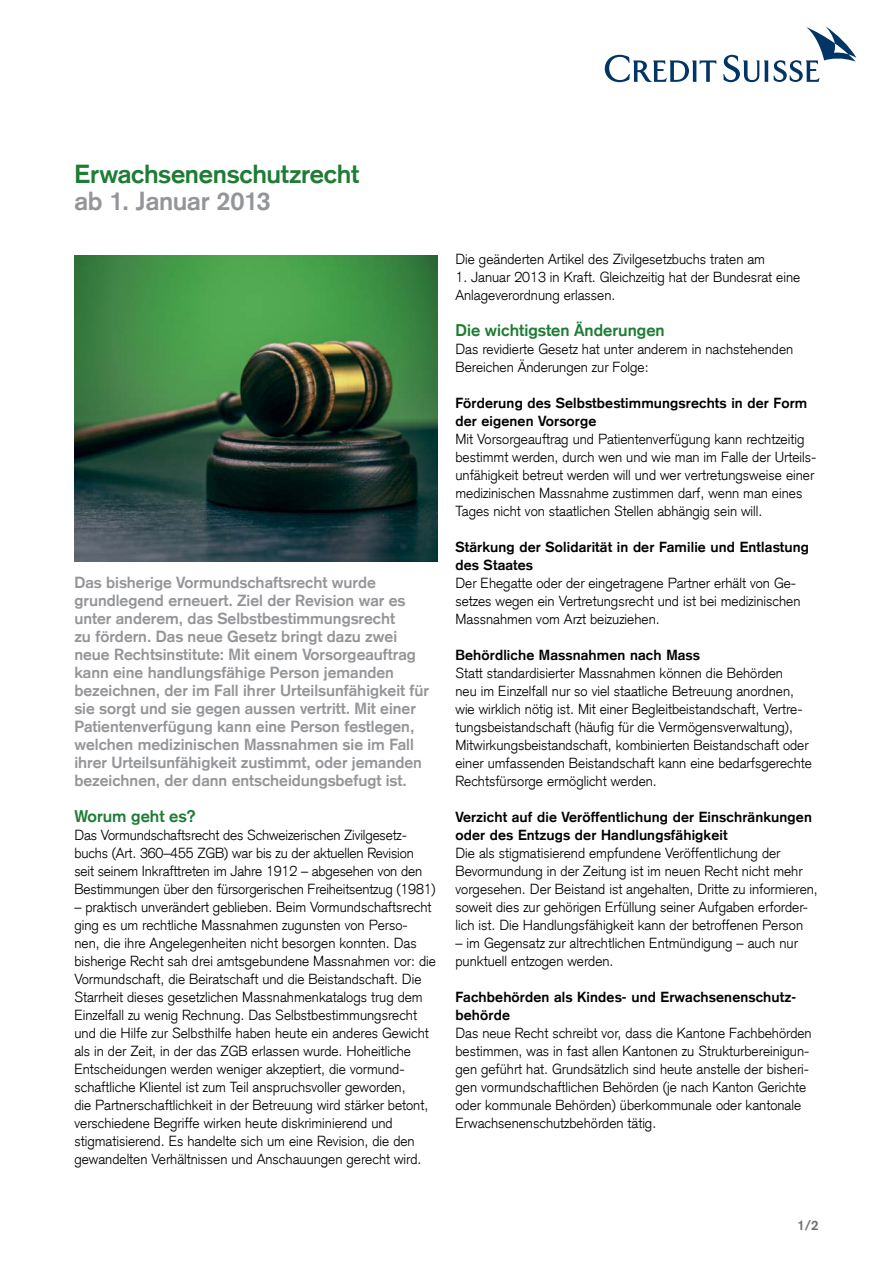
<style>
.page{position:relative;width:893px;height:1263px;background:#fff}
.page>*{position:absolute;margin:0;border:0;box-sizing:border-box;transform-origin:0 0}
.t1{font:700 25.5px "Credit Suisse Type";letter-spacing:-.01em;color:#1f7c34}
.t2{font:700 25.5px "Credit Suisse Type";letter-spacing:-.01em;color:#939598}
.t3{font:700 16.5px "Credit Suisse Type";color:#1f7c34}
.t4{font:700 15.75px/18px "Credit Suisse Type";color:#939598}
.t5{font:300 14.25px/18px "Credit Suisse Type";color:#000}
.t6{font:700 14.25px/18px "Credit Suisse Type";letter-spacing:.01em;color:#000}
.t7{font:700 13.5px "Credit Suisse Type";color:#6d6e71}
</style>
<div class="page">
<svg style="left:605px;top:26px;width:251px;height:56px"></svg>
<img style="left:74px;top:255px;width:363px;height:306px">
<p class="t1" style="left:74px;top:159px;width:286px">Erwachsenenschutzrecht</p>
<h2 class="t2" style="left:74px;top:186px;width:198px">ab 1. Januar 2013</h2>
<h5 class="t4" style="left:74px;top:574px;width:356px">Das bisherige Vormundschaftsrecht wurde grundlegend erneuert. Ziel der Revision war es unter anderem, das Selbstbestimmungsrecht<br>zu fördern. Das neue Gesetz bringt dazu zwei neue Rechtsinstitute: Mit einem Vorsorgeauftrag kann eine handlungsfähige Person jemanden bezeichnen, der im Fall ihrer Urteilsunfähigkeit für sie sorgt und sie gegen aussen vertritt. Mit einer Patientenverfügung kann eine Person festlegen, welchen medizinischen Massnahmen sie im Fall ihrer Urteilsunfähigkeit zustimmt, oder jemanden bezeichnen, der dann entscheidungsbefugt ist.</h5>
<p class="t3" style="left:74px;top:806px;width:123px">Worum geht es?</p>
<p class="t5" style="left:74px;top:826px;width:363px">Das Vormundschaftsrecht des Schweizerischen Zivilgesetz&shy;buchs (Art. 360–455 ZGB) war bis zu der aktuellen Revision seit seinem Inkrafttreten im Jahre 1912 – abgesehen von den Bestimmungen über den fürsorgerischen Freiheitsentzug (1981)</p>
<p class="t5" style="left:74px;top:898px;width:363px">– praktisch unverändert geblieben. Beim Vormundschaftsrecht ging es um rechtliche Massnahmen zugunsten von Perso&shy;nen, die ihre Angelegenheiten nicht besorgen konnten. Das bisherige Recht sah drei amtsgebundene Massnahmen vor: die Vormundschaft, die Beiratschaft und die Beistandschaft. Die Starrheit dieses gesetzlichen Massnahmenkatalogs trug dem Einzelfall zu wenig Rechnung. Das Selbstbestimmungsrecht und die Hilfe zur Selbsthilfe haben heute ein anderes Gewicht als in der Zeit, in der das ZGB erlassen wurde. Hoheitliche Entscheidungen werden weniger akzeptiert, die vormund&shy;schaftliche Klientel ist zum Teil anspruchsvoller geworden,</p>
<p class="t5" style="left:74px;top:1096px;width:355px">die Partnerschaftlichkeit in der Betreuung wird stärker betont,</p>
<p class="t5" style="left:74px;top:1114px;width:320px">verschiedene Begriffe wirken heute diskriminierend und</p>
<p class="t5" style="left:74px;top:1132px;width:342px">stigmatisierend. Es handelte sich um eine Revision, die den</p>
<p class="t5" style="left:74px;top:1150px;width:349px">gewandelten Verhältnissen und Anschauungen gerecht wird.</p>
<p class="t5" style="left:455px;top:250px;width:311px">Die geänderten Artikel des Zivilgesetzbuchs traten am</p>
<p class="t5" style="left:455px;top:268px;width:346px">1. Januar 2013 in Kraft. Gleichzeitig hat der Bundesrat eine<br>Anlageverordnung erlassen.</p>
<h4 class="t3" style="left:455px;top:320px;width:211px">Die wichtigsten Änderungen</h4>
<p class="t5" style="left:455px;top:340px;width:339px">Das revidierte Gesetz hat unter anderem in nachstehenden<br>Bereichen Änderungen zur Folge:</p>
<p class="t6" style="left:455px;top:394px;width:353px">Förderung des Selbstbestimmungsrechts in der Form der eigenen Vorsorge</p>
<p class="t5" style="left:455px;top:430px;width:362px">Mit Vorsorgeauftrag und Patientenverfügung kann rechtzeitig bestimmt werden, durch wen und wie man im Falle der Urteils&shy;unfähigkeit betreut werden will und wer vertretungsweise einer medizinischen Massnahme zustimmen darf, wenn man eines Tages nicht von staatlichen Stellen abhängig sein will.</p>
<p class="t6" style="left:455px;top:538px;width:355px">Stärkung der Solidarität in der Familie und Entlastung des Staates</p>
<p class="t5" style="left:455px;top:574px;width:346px">Der Ehegatte oder der eingetragene Partner erhält von Ge&shy;setzes wegen ein Vertretungsrecht und ist bei medizinischen<br>Massnahmen vom Arzt beizuziehen.</p>
<p class="t6" style="left:455px;top:646px;width:246px">Behördliche Massnahmen nach Mass</p>
<p class="t5" style="left:455px;top:664px;width:349px">Statt standardisierter Massnahmen können die Behörden neu im Einzelfall nur so viel staatliche Betreuung anordnen, wie wirklich nötig ist. Mit einer Begleitbeistandschaft, Vertre-</p>
<p class="t5" style="left:455px;top:718px;width:339px">tungsbeistandschaft (häufig für die Vermögensverwaltung),</p>
<p class="t5" style="left:455px;top:736px;width:358px">Mitwirkungsbeistandschaft, kombinierten Beistandschaft oder einer umfassenden Beistandschaft kann eine bedarfsgerechte<br>Rechtsfürsorge ermöglicht werden.</p>
<p class="t6" style="left:455px;top:808px;width:358px">Verzicht auf die Veröffentlichung der Einschränkungen oder des Entzugs der Handlungsfähigkeit</p>
<p class="t5" style="left:455px;top:844px;width:364px">Die als stigmatisierend empfundene Veröffentlichung der Bevormundung in der Zeitung ist im neuen Recht nicht mehr vorgesehen. Der Beistand ist angehalten, Dritte zu informieren, soweit dies zur gehörigen Erfüllung seiner Aufgaben erforder&shy;lich ist. Die Handlungsfähigkeit kann der betroffenen Person</p>
<p class="t5" style="left:455px;top:934px;width:344px">– im Gegensatz zur altrechtlichen Entmündigung – auch nur punktuell entzogen werden.</p>
<p class="t6" style="left:455px;top:988px;width:342px">Fachbehörden als Kindes- und Erwachsenenschutz&shy;behörde</p>
<p class="t5" style="left:455px;top:1024px;width:358px">Das neue Recht schreibt vor, dass die Kantone Fachbehörden bestimmen, was in fast allen Kantonen zu Strukturbereinigun&shy;gen geführt hat. Grundsätzlich sind heute anstelle der bisheri&shy;gen vormundschaftlichen Behörden (je nach Kanton Gerichte oder kommunale Behörden) überkommunale oder kantonale Erwachsenenschutzbehörden tätig.</p>
<p class="t7" style="left:797px;top:1217px;width:23px">1/2</p>
</div>
